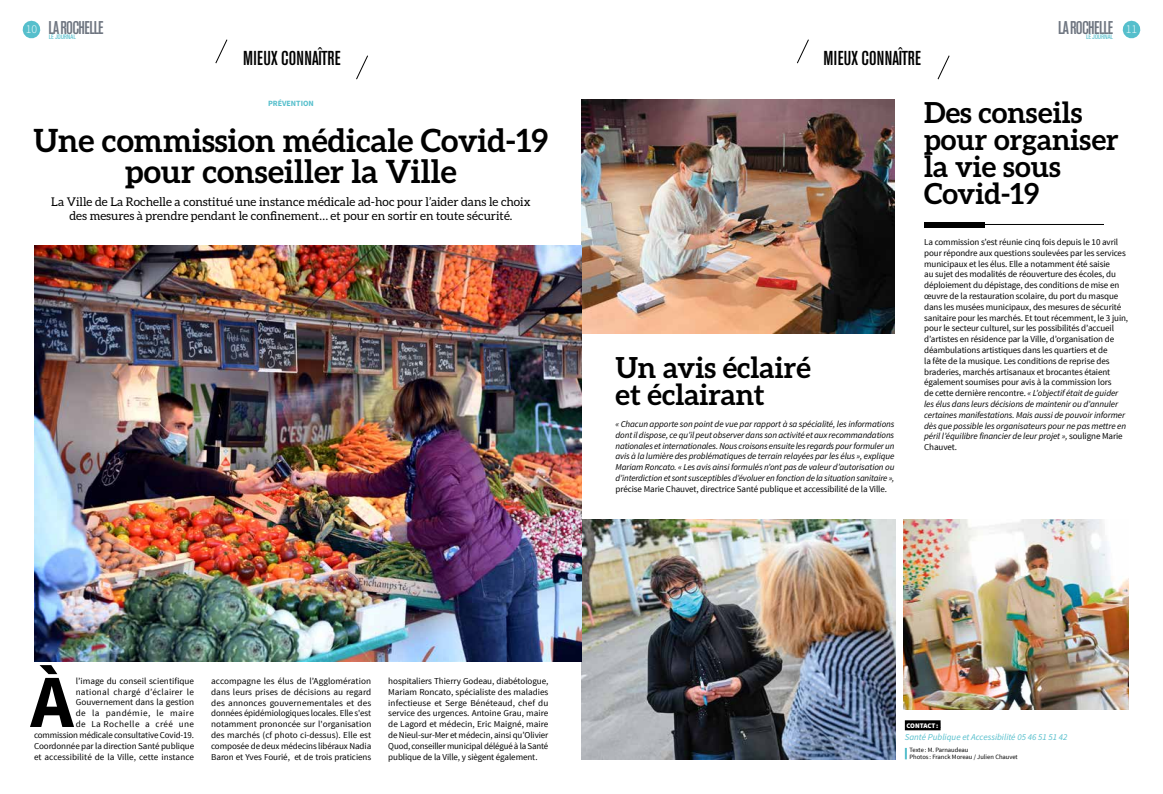
<style>
.page{position:relative;width:1163px;height:794px;background:#fff}
.page>*{position:absolute;margin:0;border:0;box-sizing:border-box;transform-origin:0 0}
.t1{font:700 75.3px "Source Sans Pro";color:#000}
.t2{font:700 32px/31px "Aleo";color:#000;text-align:center}
.t3{font:700 29px/27px "Aleo";color:#000}
.t4{font:500 condensed 20px "Akzidenz Grotesk BE";letter-spacing:.01em;color:#000}
.t5{font:500 condensed 18.3px "Akzidenz Grotesk BE";letter-spacing:-.04em;color:#6e7580}
.t6{font:12px/14.4px "Aleo";color:#000;text-align:center}
.t7{font:300 12px "Source Sans Pro";color:#fff}
.t8{font:9px/10.9px "Source Sans Pro";letter-spacing:-.01em;color:#000;text-align:justify}
.t9{font:italic 9px/10.8px "Source Sans Pro";letter-spacing:-.015em;color:#000;text-align:justify}
.t10{font:italic 9px "Source Sans Pro";color:#56bfcc}
.t11{font:700 8px "Source Sans Pro";color:#56bfcc}
.t12{font:900 7px "Source Sans Pro";letter-spacing:-.01em;color:#fff}
.t13{font:500 condensed 6.6px "Univers";letter-spacing:-.04em;color:#56bfcc}
.t14{font:6.5px/6.8px "Source Sans Pro";color:#000}
.s1{font-family:"Source Sans Pro";font-weight:300;font-stretch:normal;font-size:12px;color:#fff}
.s2{font-style:italic}
.s3{color:#000}
</style>
<div class="page">
<img style="left:581px;top:519px;width:314px;height:240px">
<img style="left:581px;top:99px;width:313px;height:234px">
<img style="left:34px;top:245px;width:547px;height:416px">
<hr style="left:924px;top:224px;width:179px;height:1px;background:#000">
<div style="left:924px;top:222px;width:60px;height:5px;background:#000"></div>
<img style="left:903px;top:519px;width:225px;height:190px">
<div style="left:904px;top:720px;width:36px;height:10px;background:#000"></div>
<svg style="left:904px;top:748px;width:2px;height:11px"></svg>
<svg style="left:215px;top:39px;width:12px;height:25px"></svg>
<svg style="left:356px;top:55px;width:12px;height:25px"></svg>
<svg style="left:797px;top:39px;width:12px;height:25px"></svg>
<svg style="left:937px;top:55px;width:12px;height:25px"></svg>
<svg style="left:1122px;top:21px;width:18px;height:17px"></svg>
<svg style="left:23px;top:21px;width:17px;height:17px"></svg>
<h3 class="t5" style="left:26px;top:17px;width:79px"><span class="s1">10</span> LAROCHELLE</h3>
<p class="t13" style="left:49px;top:33px;width:28px">LE JOURNAL</p>
<h3 class="t4" style="left:243px;top:47px;width:99px">MIEUX CONNAÎTRE</h3>
<h3 class="t4" style="left:823px;top:47px;width:99px">MIEUX CONNAÎTRE</h3>
<h3 class="t5" style="left:1058px;top:17px;width:56px">LAROCHELLE</h3>
<p class="t13" style="left:1085px;top:33px;width:28px">LE JOURNAL</p>
<h3 class="t7" style="left:1125px;top:22px;width:13px">11</h3>
<p class="t11" style="left:268px;top:98px;width:47px">PRÉVENTION</p>
<h2 class="t2" style="left:34px;top:124px;width:516px">Une commission médicale Covid-19 pour conseiller la Ville</h2>
<h3 class="t6" style="left:51px;top:194px;width:481px">La Ville de La Rochelle a constitué une instance médicale ad-hoc pour l’aider dans le choix des mesures à prendre pendant le confinement… et pour en sortir en toute sécurité.</h3>
<h3 class="t3" style="left:924px;top:98px;width:196px">Des conseils pour organiser la vie sous<br>Covid-19</h3>
<h3 class="t3" style="left:615px;top:353px;width:197px">Un avis éclairé et éclairant</h3>
<p class="t9" style="left:615px;top:418px;width:280px">« Chacun apporte son point de vue par rapport à sa spécialité, les informations dont il dispose, ce qu’il peut observer dans son activité et aux recommandations nationales et internationales. Nous croisons ensuite les regards pour formuler un avis à la lumière des problématiques de terrain relayées par les élus », explique Mariam Roncato. « Les avis ainsi formulés n’ont pas de valeur d’autorisation ou d’interdiction et sont susceptibles d’évoluer en fonction de la situation sanitaire »,</p>
<p class="t8" style="left:615px;top:484px;width:273px">précise Marie Chauvet, directrice Santé publique et accessibilité de la Ville.</p>
<p class="t8" style="left:924px;top:237px;width:205px;text-align:left">La commission s’est réunie cinq fois depuis le 10 avril pour répondre aux questions soulevées par les services municipaux et les élus. Elle a notamment été saisie<br>au sujet des modalités de réouverture des écoles, du déploiement du dépistage, des conditions de mise en œuvre de la restauration scolaire, du port du masque dans les musées municipaux, des mesures de sécurité sanitaire pour les marchés. Et tout récemment, le 3 juin, pour le secteur culturel, sur les possibilités d’accueil d’artistes en résidence par la Ville, d’organisation de déambulations artistiques dans les quartiers et de<br>la fête de la musique. Les conditions de reprise des braderies, marchés artisanaux et brocantes étaient également soumises pour avis à la commission lors<br>de cette dernière rencontre. <span class="s2">« L’objectif était de guider les élus dans leurs décisions de maintenir ou d’annuler certaines manifestations. Mais aussi de pouvoir informer dès que possible les organisateurs pour ne pas mettre en péril l’équilibre financier de leur projet »,</span> souligne Marie Chauvet.</p>
<h1 class="t1" style="left:30px;top:653px;width:44px">À</h1>
<p class="t8" style="left:34px;top:675px;width:162px;text-align:right">l’image du conseil scientifique<br>national chargé d’éclairer le Gouvernement dans la gestion<br>de la pandémie, le maire<br>de La Rochelle a créé une commission médicale consultative Covid-19.<br>Coordonnée par la direction Santé publique et accessibilité de la Ville, cette instance</p>
<p class="t8" style="left:211px;top:675px;width:162px">accompagne les élus de l’Agglomération dans leurs prises de décisions au regard des annonces gouvernementales et des données épidémiologiques locales. Elle s'est notamment prononcée sur l'organisation des marchés (cf photo ci-dessus). Elle est composée de deux médecins libéraux Nadia Baron et Yves Fourié, et de trois praticiens</p>
<p class="t8" style="left:388px;top:675px;width:162px">hospitaliers Thierry Godeau, diabétologue, Mariam Roncato, spécialiste des maladies infectieuse et Serge Bénéteaud, chef du service des urgences. Antoine Grau, maire de Lagord et médecin, Eric Maigné, maire de Nieul-sur-Mer et médecin, ainsi qu’Olivier Quod, conseiller municipal délégué à la Santé publique de la Ville, y siègent également.</p>
<p class="t12" style="left:906px;top:721px;width:36px">CONTACT:<span class="s3">l</span></p>
<p class="t10" style="left:904px;top:731px;width:164px">Santé Publique et Accessibilité 05 46 51 51 42</p>
<p class="t14" style="left:909px;top:746px;width:110px">Texte : M. Parnaudeau<br>Photos : Franck Moreau / Julien Chauvet</p>
</div>
